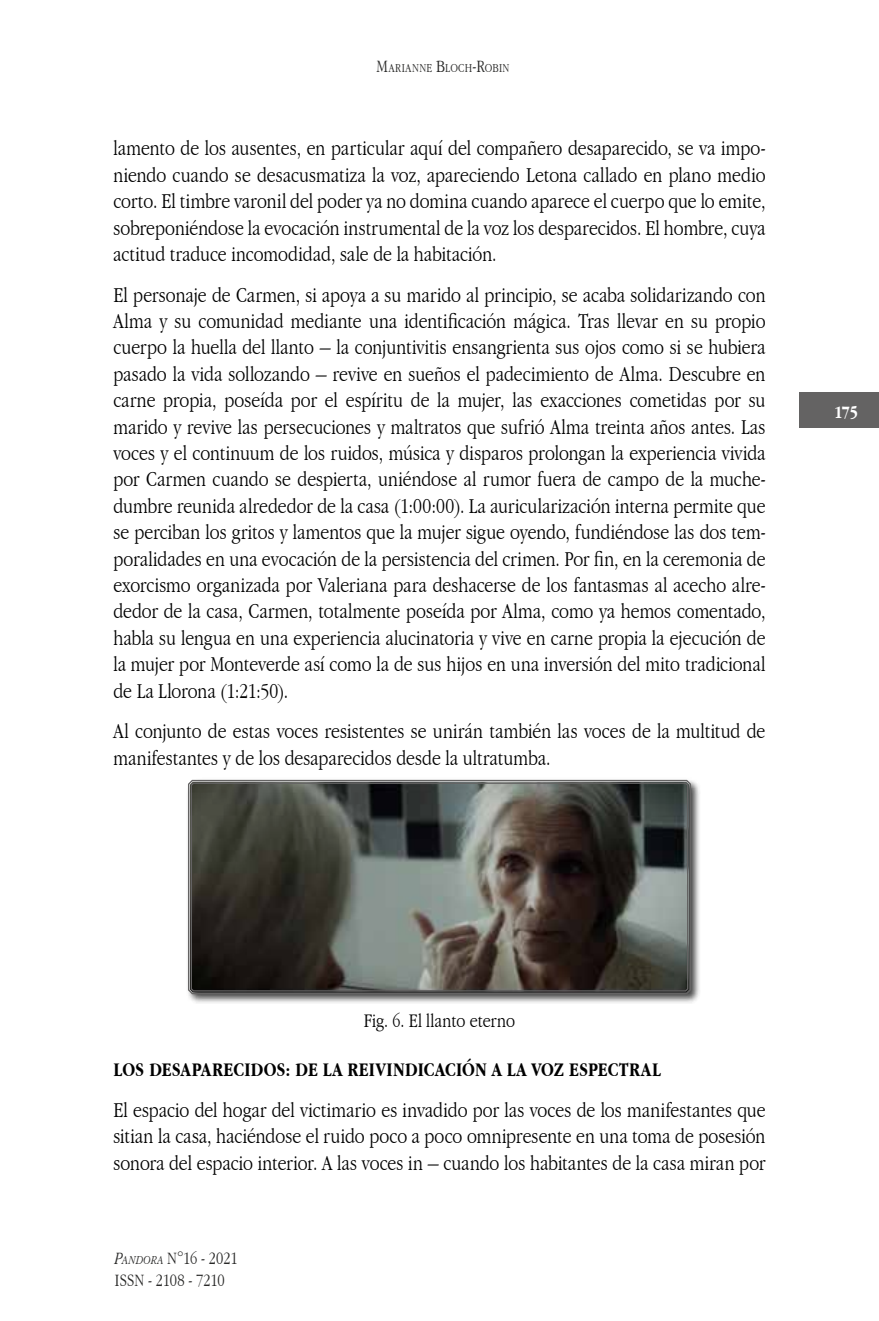
<style>
.page{position:relative;width:879px;height:1321px;background:#fff}
.page>*{position:absolute;margin:0;border:0;box-sizing:border-box;transform-origin:0 0}
.TEXTE{font:300 condensed 22px/26.4px "Garamond";letter-spacing:.005em;color:#000;text-align:justify}
._2_titre_chapitre{font:700 condensed 20px "Garamond";letter-spacing:.01em;color:#000}
.retrait{font:300 condensed 20px "Garamond";color:#000}
.t1{font:300 condensed 18px/22px "Garamond";letter-spacing:.005em;color:#282827}
.t2{font:700 condensed 18px "Garamond";color:#fff}
.t3{font:300 condensed 12.6px "Garamond";letter-spacing:.03em;color:#282827}
.s1{font-size:18px}
.s2{font-style:italic}
.s3{font-style:italic;font-size:12.6px}
</style>
<div class="page">
<div style="left:799px;top:392px;width:80px;height:36px;background:#646363"></div>
<div style="left:186px;top:778px;width:515px;height:226px;background:#000;opacity:.75"></div>
<svg style="left:187px;top:779px;width:505px;height:216px"></svg>
<svg style="left:190px;top:781px;width:499px;height:211px"></svg>
<p class="t3" style="left:376px;top:61px;width:134px"><span class="s1">M</span>ARIANNE <span class="s1">B</span>LOCH<span class="s1">-R</span>OBIN</p>
<p class="TEXTE" style="left:113px;top:135px;width:654px">lamento de los ausentes, en particular aquí del compañero desaparecido, se va impo&shy;niendo cuando se desacusmatiza la voz, apareciendo Letona callado en plano medio corto. El timbre varonil del poder ya no domina cuando aparece el cuerpo que lo emite, sobreponiéndose la evocación instrumental de la voz los desparecidos. El hombre, cuya actitud traduce incomodidad, sale de la habitación.</p>
<p class="TEXTE" style="left:113px;top:281px;width:654px">El personaje de Carmen, si apoya a su marido al principio, se acaba solidarizando con Alma y su comunidad mediante una identificación mágica. Tras llevar en su propio cuerpo la huella del llanto – la conjuntivitis ensangrienta sus ojos como si se hubiera pasado la vida sollozando – revive en sueños el padecimiento de Alma. Descubre en carne propia, poseída por el espíritu de la mujer, las exacciones cometidas por su marido y revive las persecuciones y maltratos que sufrió Alma treinta años antes. Las voces y el continuum de los ruidos, música y disparos prolongan la experiencia vivida por Carmen cuando se despierta, uniéndose al rumor fuera de campo de la muche&shy;dumbre reunida alrededor de la casa (1:00:00). La auricularización interna permite que se perciban los gritos y lamentos que la mujer sigue oyendo, fundiéndose las dos tem&shy;poralidades en una evocación de la persistencia del crimen. Por fin, en la ceremonia de exorcismo organizada por Valeriana para deshacerse de los fantasmas al acecho alre&shy;dedor de la casa, Carmen, totalmente poseída por Alma, como ya hemos comentado, habla su lengua en una experiencia alucinatoria y vive en carne propia la ejecución de la mujer por Monteverde así como la de sus hijos en una inversión del mito tradicional de La Llorona (1:21:50).</p>
<p class="TEXTE" style="left:113px;top:718px;width:653px">Al conjunto de estas voces resistentes se unirán también las voces de la multitud de manifestantes y de los desaparecidos desde la ultratumba.</p>
<p class="t2" style="left:834px;top:402px;width:26px">175</p>
<p class="retrait" style="left:364px;top:1009px;width:153px">Fig. 6. El llanto eterno</p>
<p class="_2_titre_chapitre" style="left:113px;top:1059px;width:549px">LOS DESAPARECIDOS: DE LA REIVINDICACIÓN A LA VOZ ESPECTRAL</p>
<p class="TEXTE" style="left:113px;top:1097px;width:654px">El espacio del hogar del victimario es invadido por las voces de los manifestantes que sitian la casa, haciéndose el ruido poco a poco omnipresente en una toma de posesión sonora del espacio interior. A las voces in – cuando los habitantes de la casa miran por</p>
<p class="t1" style="left:115px;top:1247px;width:124px"><span class="s2">P</span><span class="s3">ANDORA</span> N°16 - 2021<br>ISSN - 2108 - 7210</p>
</div>
